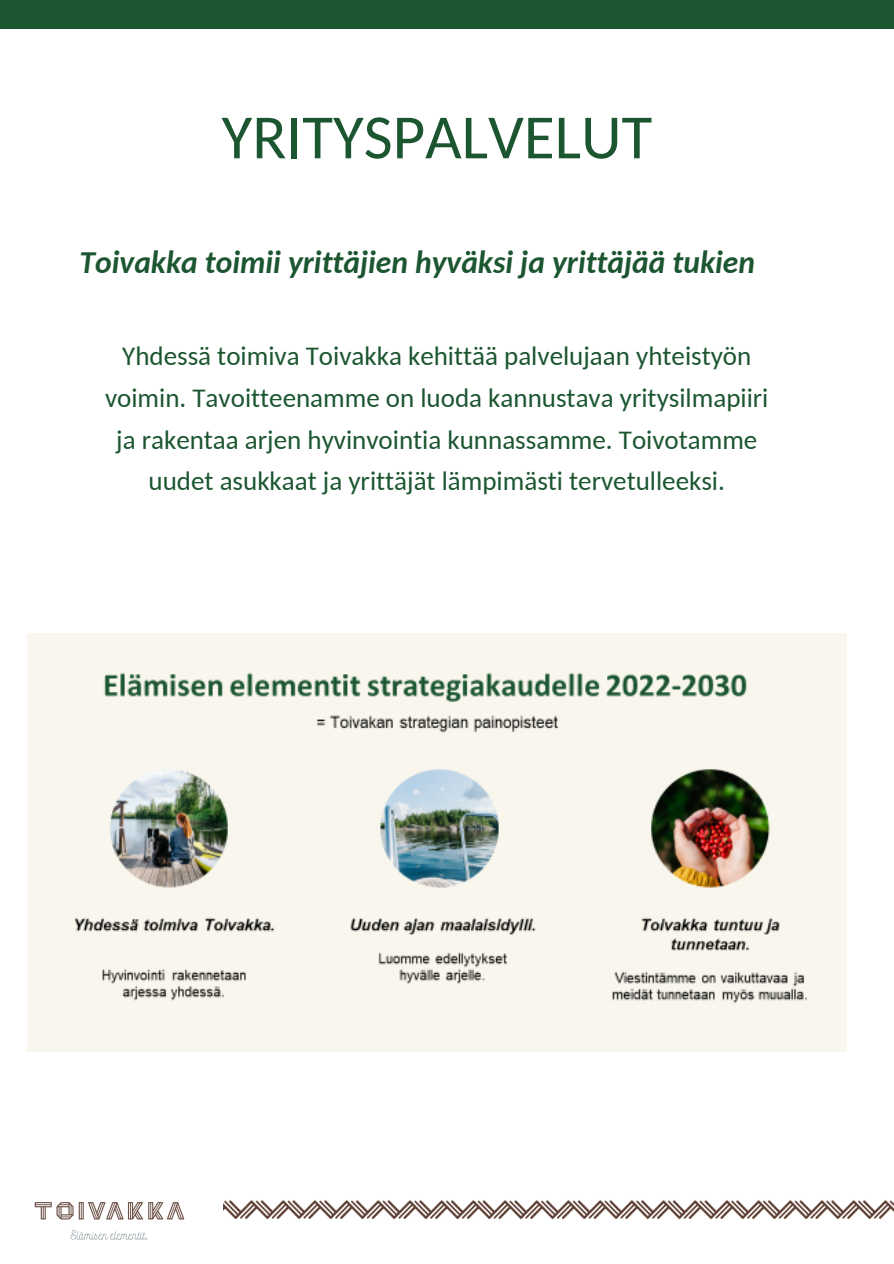
<style>
.page{position:relative;width:894px;height:1264px;background:#fff}
.page>*{position:absolute;margin:0;border:0;box-sizing:border-box;transform-origin:0 0}
.t1{font:63px "Carlito";color:#1c5631}
.t2{font:italic 700 31.5px "Carlito";color:#1c5631}
.t3{font:27px/41.7px "Carlito";color:#1c5631;text-align:center}
</style>
<div class="page">
<div style="left:0;top:0;width:893px;height:29px;background:#1c5631"></div>
<img style="left:224px;top:1200px;width:669px;height:19px">
<img style="left:34px;top:1202px;width:151px;height:38px">
<img style="left:28px;top:634px;width:817px;height:417px">
<p class="t1" style="left:221px;top:111px;width:432px">YRITYSPALVELUT</p>
<p class="t2" style="left:80px;top:249px;width:676px">Toivakka toimii yrittäjien hyväksi ja yrittäjää tukien</p>
<p class="t3" style="left:105px;top:337px;width:664px">Yhdessä toimiva Toivakka kehittää palvelujaan yhteistyön voimin. Tavoitteenamme on luoda kannustava yritysilmapiiri ja rakentaa arjen hyvinvointia kunnassamme. Toivotamme uudet asukkaat ja yrittäjät lämpimästi tervetulleeksi.</p>
</div>
